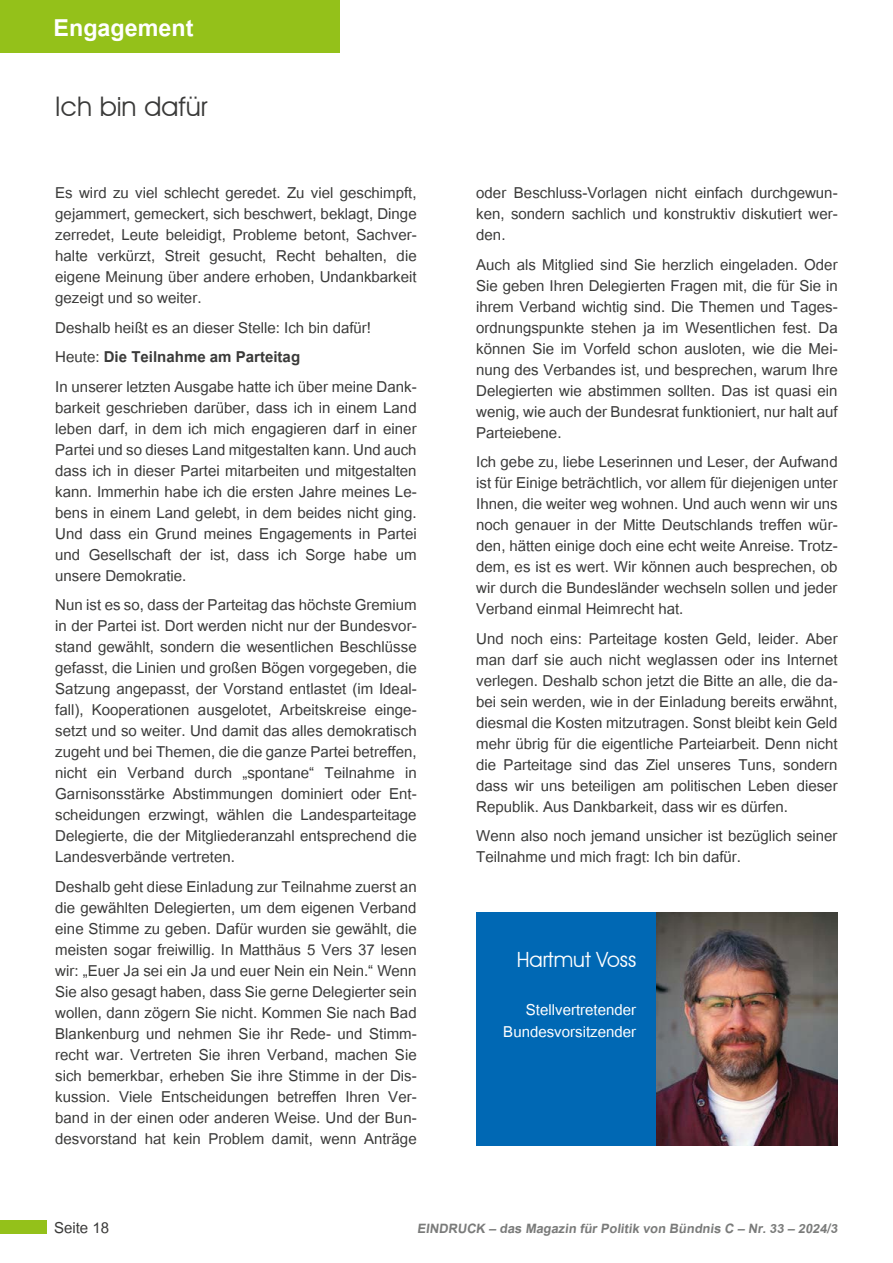
<style>
.page{position:relative;width:893px;height:1263px;background:#fff}
.page>*{position:absolute;margin:0;border:0;box-sizing:border-box;transform-origin:0 0}
.t1{font:700 32.55px "Utsaah";color:#fff}
.t2{font:27px "Avant Garde IT Cby BT";color:#3a3a39}
.t3{font:21px/21px "Utsaah";color:#3a3a39;text-align:justify}
.t4{font:21px/22.5px "Utsaah";color:#fff;text-align:right}
.t5{font:21px "Avant Garde IT Cby BT";color:#fff}
.t6{font:700 18px "Utsaah";color:#7a7b7a}
.s1{font-weight:700}
</style>
<div class="page">
<div style="left:0;top:1220px;width:47px;height:14px;background:#94c11a"></div>
<div style="left:0;top:0;width:340px;height:52px;background:#94c11a"></div>
<div style="left:476px;top:912px;width:362px;height:234px;background:#0068b4"></div>
<img style="left:657px;top:912px;width:181px;height:234px">
<h1 class="t1" style="left:54px;top:12px;width:141px">Engagement</h1>
<p class="t2" style="left:55px;top:90px;width:154px">Ich bin dafür</p>
<p class="t3" style="left:55px;top:184px;width:363px">Es wird zu viel schlecht geredet. Zu viel geschimpft, gejammert, gemeckert, sich beschwert, beklagt, Dinge zerredet, Leute beleidigt, Probleme betont, Sachver&shy;halte verkürzt, Streit gesucht, Recht behalten, die eigene Meinung über andere erhoben, Undankbarkeit gezeigt und so weiter.</p>
<p class="t3" style="left:55px;top:314px;width:363px;line-height:29.5px;text-align:left">Deshalb heißt es an dieser Stelle: Ich bin dafür!<br>Heute: <span class="s1">Die Teilnahme am Parteitag<br></span>In unserer letzten Ausgabe hatte ich über meine Dank-</p>
<p class="t3" style="left:55px;top:398px;width:363px;text-align:left">barkeit geschrieben darüber, dass ich in einem Land leben darf, in dem ich mich engagieren darf in einer Partei und so dieses Land mitgestalten kann. Und auch dass ich in dieser Partei mitarbeiten und mitgestalten kann. Immerhin habe ich die ersten Jahre meines Le&shy;bens in einem Land gelebt, in dem beides nicht ging.<br>Und dass ein Grund meines Engagements in Partei und Gesellschaft der ist, dass ich Sorge habe um unsere Demokratie.</p>
<p class="t3" style="left:55px;top:596px;width:363px">Nun ist es so, dass der Parteitag das höchste Gremium in der Partei ist. Dort werden nicht nur der Bundesvor&shy;stand gewählt, sondern die wesentlichen Beschlüsse gefasst, die Linien und großen Bögen vorgegeben, die Satzung angepasst, der Vorstand entlastet (im Ideal&shy;fall), Kooperationen ausgelotet, Arbeitskreise einge&shy;setzt und so weiter. Und damit das alles demokratisch zugeht und bei Themen, die die ganze Partei betreffen, nicht ein Verband durch „spontane“ Teilnahme in Garnisonsstärke Abstimmungen dominiert oder Ent&shy;scheidungen erzwingt, wählen die Landesparteitage Delegierte, die der Mitgliederanzahl entsprechend die Landesverbände vertreten.</p>
<p class="t3" style="left:55px;top:877px;width:363px">Deshalb geht diese Einladung zur Teilnahme zuerst an die gewählten Delegierten, um dem eigenen Verband eine Stimme zu geben. Dafür wurden sie gewählt, die meisten sogar freiwillig. In Matthäus 5 Vers 37 lesen wir: „Euer Ja sei ein Ja und euer Nein ein Nein.“ Wenn Sie also gesagt haben, dass Sie gerne Delegierter sein wollen, dann zögern Sie nicht. Kommen Sie nach Bad Blankenburg und nehmen Sie ihr Rede- und Stimm&shy;recht war. Vertreten Sie ihren Verband, machen Sie sich bemerkbar, erheben Sie ihre Stimme in der Dis&shy;kussion. Viele Entscheidungen betreffen Ihren Ver&shy;band in der einen oder anderen Weise. Und der Bun&shy;desvorstand hat kein Problem damit, wenn Anträge</p>
<p class="t3" style="left:476px;top:184px;width:363px">oder Beschluss-Vorlagen nicht einfach durchgewun&shy;ken, sondern sachlich und konstruktiv diskutiert wer&shy;den.</p>
<p class="t3" style="left:476px;top:255px;width:363px">Auch als Mitglied sind Sie herzlich eingeladen. Oder Sie geben Ihren Delegierten Fragen mit, die für Sie in ihrem Verband wichtig sind. Die Themen und Tages&shy;ordnungspunkte stehen ja im Wesentlichen fest. Da können Sie im Vorfeld schon ausloten, wie die Mei&shy;nung des Verbandes ist, und besprechen, warum Ihre Delegierten wie abstimmen sollten. Das ist quasi ein wenig, wie auch der Bundesrat funktioniert, nur halt auf Parteiebene.</p>
<p class="t3" style="left:476px;top:453px;width:363px">Ich gebe zu, liebe Leserinnen und Leser, der Aufwand ist für Einige beträchtlich, vor allem für diejenigen unter Ihnen, die weiter weg wohnen. Und auch wenn wir uns noch genauer in der Mitte Deutschlands treffen wür&shy;den, hätten einige doch eine echt weite Anreise. Trotz&shy;dem, es ist es wert. Wir können auch besprechen, ob wir durch die Bundesländer wechseln sollen und jeder Verband einmal Heimrecht hat.</p>
<p class="t3" style="left:476px;top:629px;width:363px">Und noch eins: Parteitage kosten Geld, leider. Aber man darf sie auch nicht weglassen oder ins Internet verlegen. Deshalb schon jetzt die Bitte an alle, die da&shy;bei sein werden, wie in der Einladung bereits erwähnt, diesmal die Kosten mitzutragen. Sonst bleibt kein Geld mehr übrig für die eigentliche Parteiarbeit. Denn nicht die Parteitage sind das Ziel unseres Tuns, sondern dass wir uns beteiligen am politischen Leben dieser Republik. Aus Dankbarkeit, dass wir es dürfen.</p>
<p class="t3" style="left:476px;top:827px;width:363px">Wenn also noch jemand unsicher ist bezüglich seiner<br>Teilnahme und mich fragt: Ich bin dafür.</p>
<p class="t5" style="left:517px;top:946px;width:121px">Hartmut Voss</p>
<p class="t4" style="left:503px;top:1000px;width:134px">Stellvertretender<br>Bundesvorsitzender</p>
<p class="t3" style="left:54px;top:1218px;width:57px">Seite 18</p>
<p class="t6" style="left:417px;top:1220px;width:424px">EINDRUCK – das Magazin für Politik von Bündnis C – Nr. 33 – 2024/3</p>
</div>
